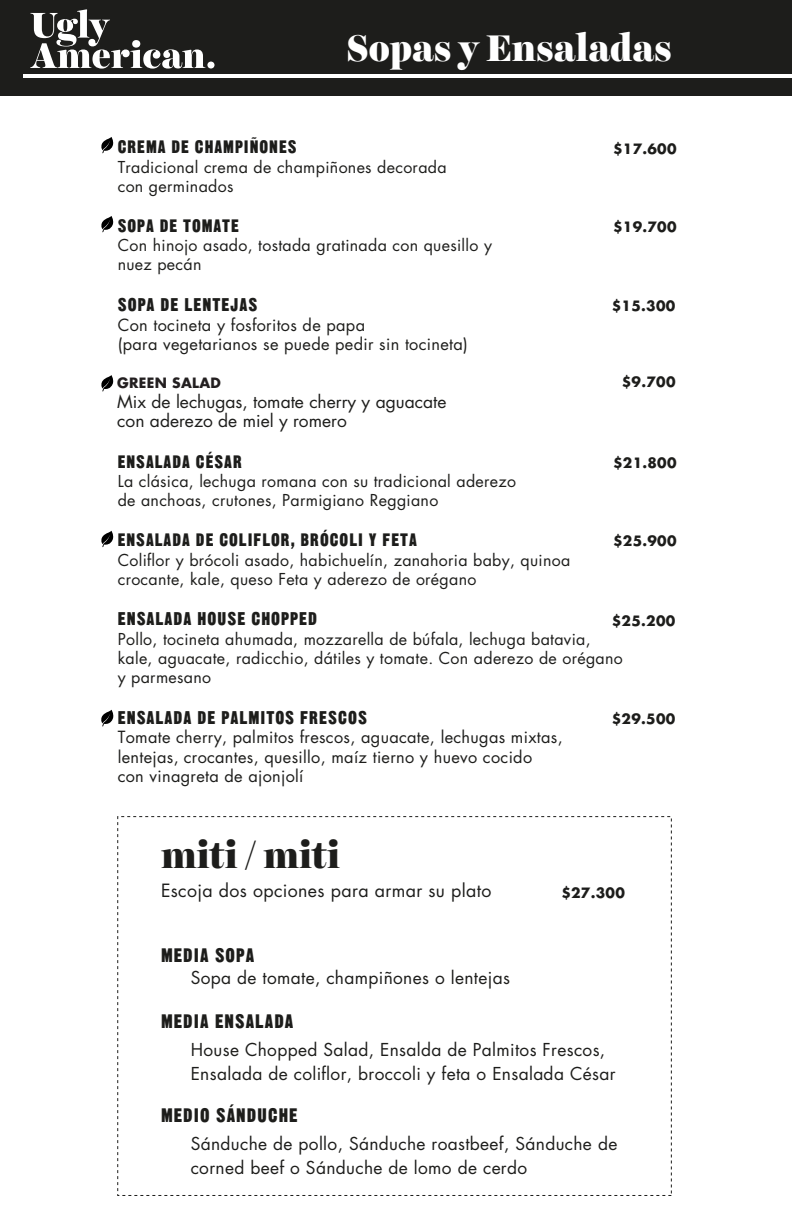
<style>
.page{position:relative;width:792px;height:1224px;background:#fff}
.page>*{position:absolute;margin:0;border:0;box-sizing:border-box;transform-origin:0 0}
.t1{font:900 37.6px "Harriet Display";color:#fff}
.t2{font:900 37.6px "Harriet Display";color:#1d1d1b}
.t3{font:19px "Gothic CG No 4";letter-spacing:.04em;color:#1d1d1b}
.t4{font:17.9px "Gothic CG No 4";letter-spacing:.04em;color:#1d1d1b}
.t5{font:17.8px "Futura Std";letter-spacing:.02em;color:#1d1d1b}
.t6{font:17.5px "Gothic CG No 4";letter-spacing:.04em;color:#1d1d1b}
.t7{font:17.3px/23.7px "Futura Std";letter-spacing:.02em;color:#1d1d1b}
.t8{font:17.3px/19px "Futura Std";color:#1d1d1b}
.t9{font:16.3px/19.6px "Futura Std";letter-spacing:.02em;color:#1d1d1b}
.t10{font:16px/19.2px "Futura Std";letter-spacing:.02em;color:#1d1d1b}
.t11{font:700 13.9px "Futura Std";letter-spacing:.02em;color:#1d1d1b}
.t12{font:700 13.9px "Futura Std";letter-spacing:.02em;color:#231f20}
</style>
<div class="page">
<div style="left:0;top:0;width:792px;height:96px;background:#1d1d1b"></div>
<img style="left:30px;top:9px;width:152px;height:60px">
<hr style="left:23px;top:74px;width:769px;height:3px;background:#fff">
<svg style="left:101px;top:531px;width:12px;height:16px"></svg>
<svg style="left:101px;top:710px;width:12px;height:17px"></svg>
<svg style="left:101px;top:216px;width:12px;height:16px"></svg>
<svg style="left:101px;top:375px;width:12px;height:17px"></svg>
<svg style="left:101px;top:137px;width:12px;height:16px"></svg>
<h1 class="t1" style="left:346px;top:21px;width:327px">Sopas y Ensaladas</h1>
<p class="t6" style="left:118px;top:137px;width:181px">CREMA DE CHAMPIÑONES</p>
<p class="t11" style="left:613px;top:139px;width:65px">$17.600</p>
<p class="t10" style="left:118px;top:157px;width:330px">Tradicional crema de champiñones decorada con germinados</p>
<p class="t6" style="left:118px;top:215px;width:123px">SOPA DE TOMATE</p>
<p class="t10" style="left:118px;top:236px;width:376px">Con hinojo asado, tostada gratinada con quesillo y nuez pecán</p>
<p class="t4" style="left:118px;top:294px;width:141px">SOPA DE LENTEJAS</p>
<p class="t9" style="left:118px;top:315px;width:352px">Con tocineta y fosforitos de papa<br>(para vegetarianos se puede pedir sin tocineta)</p>
<p class="t11" style="left:613px;top:218px;width:65px">$19.700</p>
<p class="t11" style="left:612px;top:297px;width:65px">$15.300</p>
<p class="t12" style="left:117px;top:374px;width:105px">GREEN SALAD</p>
<p class="t8" style="left:117px;top:392px;width:331px">Mix de lechugas, tomate cherry y aguacate con aderezo de miel y romero</p>
<p class="t11" style="left:622px;top:373px;width:55px">$9.700</p>
<p class="t6" style="left:118px;top:451px;width:126px">ENSALADA CÉSAR</p>
<p class="t10" style="left:118px;top:472px;width:400px">La clásica, lechuga romana con su tradicional aderezo de anchoas, crutones, Parmigiano Reggiano</p>
<p class="t6" style="left:118px;top:529px;width:301px">ENSALADA DE COLIFLOR, BRÓCOLI Y FETA</p>
<p class="t10" style="left:118px;top:550px;width:454px">Coliflor y brócoli asado, habichuelín, zanahoria baby, quinoa crocante, kale, queso Feta y aderezo de orégano</p>
<p class="t4" style="left:118px;top:608px;width:201px">ENSALADA HOUSE CHOPPED</p>
<p class="t10" style="left:118px;top:629px;width:507px">Pollo, tocineta ahumada, mozzarella de búfala, lechuga batavia, kale, aguacate, radicchio, dátiles y tomate. Con aderezo de orégano y parmesano</p>
<p class="t4" style="left:118px;top:706px;width:251px">ENSALADA DE PALMITOS FRESCOS</p>
<p class="t9" style="left:118px;top:728px;width:447px">Tomate cherry, palmitos frescos, aguacate, lechugas mixtas, lentejas, crocantes, quesillo, maíz tierno y huevo cocido<br>con vinagreta de ajonjolí</p>
<p class="t11" style="left:613px;top:454px;width:65px">$21.800</p>
<p class="t11" style="left:613px;top:532px;width:65px">$25.900</p>
<p class="t11" style="left:612px;top:611px;width:65px">$25.200</p>
<p class="t11" style="left:612px;top:709px;width:65px">$29.500</p>
<h1 class="t2" style="left:161px;top:828px;width:180px">miti / miti</h1>
<p class="t5" style="left:161px;top:879px;width:332px">Escoja dos opciones para armar su plato</p>
<p class="t3" style="left:161px;top:943px;width:95px">MEDIA SOPA</p>
<p class="t7" style="left:191px;top:966px;width:321px">Sopa de tomate, champiñones o lentejas</p>
<p class="t3" style="left:161px;top:1010px;width:134px">MEDIA ENSALADA</p>
<p class="t11" style="left:561px;top:884px;width:65px">$27.300</p>
<p class="t7" style="left:191px;top:1038px;width:426px">House Chopped Salad, Ensalda de Palmitos Frescos,<br>Ensalada de coliflor, broccoli y feta o Ensalada César</p>
<p class="t3" style="left:161px;top:1104px;width:139px">MEDIO SÁNDUCHE</p>
<p class="t7" style="left:191px;top:1132px;width:428px">Sánduche de pollo, Sánduche roastbeef, Sánduche de corned beef o Sánduche de lomo de cerdo</p>
</div>
